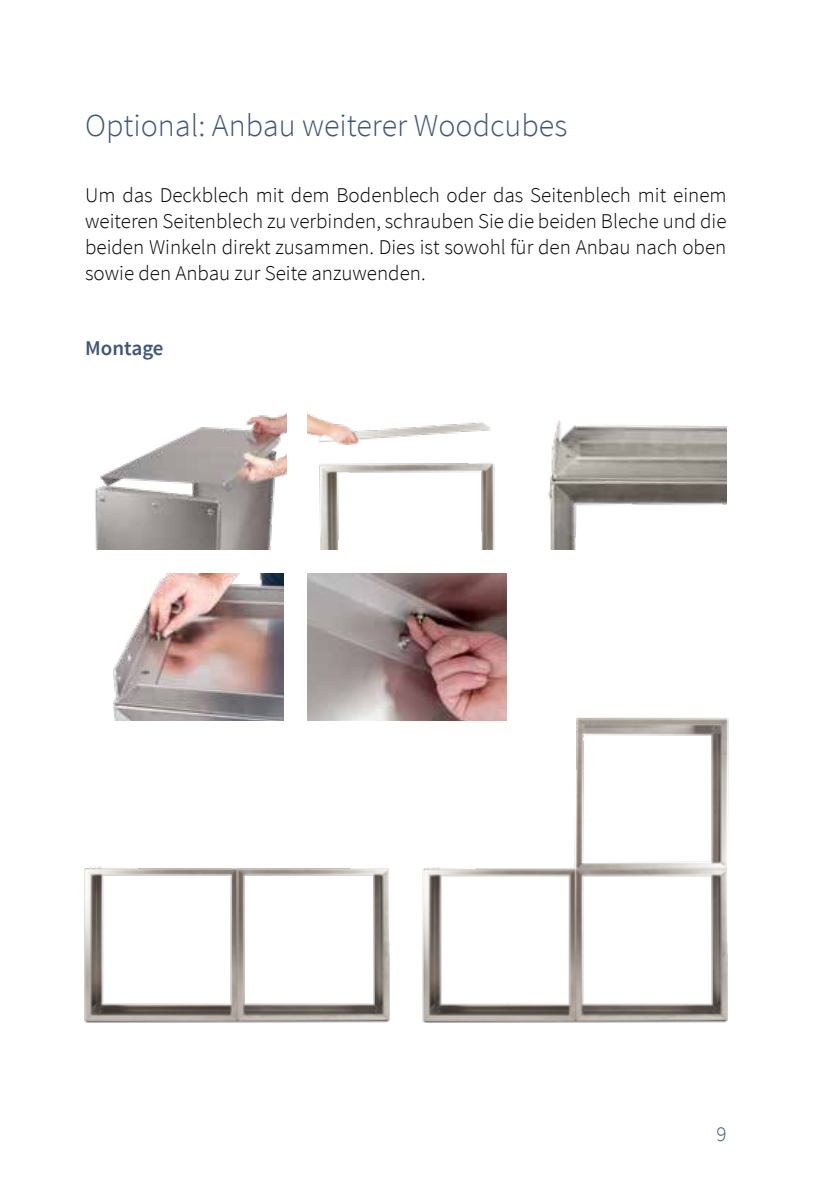
<style>
.page{position:relative;width:840px;height:1191px;background:#fff}
.page>*{position:absolute;margin:0;border:0;box-sizing:border-box;transform-origin:0 0}
.t1{font:300 32px "Source Sans Pro";color:#405678}
.t2{font:300 21px/26px "Source Sans Pro";color:#000;text-align:justify}
.t3{font:600 21px "Source Sans Pro";color:#405678}
.t4{font:300 21px "Source Sans Pro";color:#405678}
</style>
<div class="page">
<img style="left:95px;top:414px;width:191px;height:136px">
<img style="left:307px;top:412px;width:188px;height:138px">
<img style="left:548px;top:420px;width:178px;height:130px">
<img style="left:113px;top:573px;width:170px;height:147px">
<img style="left:307px;top:573px;width:199px;height:147px">
<img style="left:410px;top:700px;width:319px;height:323px">
<img style="left:84px;top:866px;width:306px;height:157px">
<h1 class="t1" style="left:85px;top:106px;width:483px">Optional: Anbau weiterer Woodcubes</h1>
<p class="t2" style="left:85px;top:182px;width:642px">Um das Deckblech mit dem Bodenblech oder das Seitenblech mit einem weiteren Seitenblech zu verbinden, schrauben Sie die beiden Bleche und die beiden Winkeln direkt zusammen. Dies ist sowohl für den Anbau nach oben sowie den Anbau zur Seite anzuwenden.</p>
<p class="t3" style="left:85px;top:335px;width:80px">Montage</p>
<p class="t4" style="left:716px;top:1121px;width:12px">9</p>
</div>
